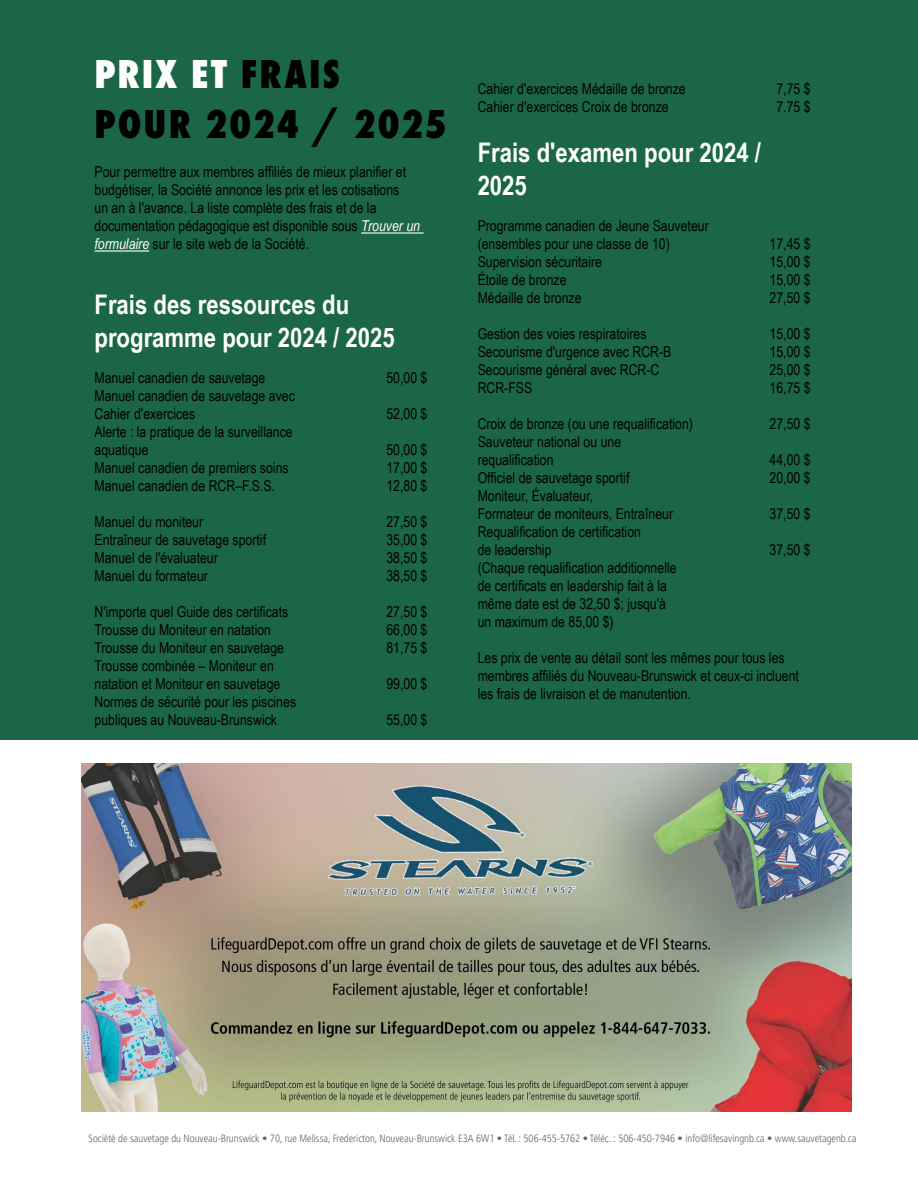
<style>
.page{position:relative;width:918px;height:1188px;background:#fff}
.page>*{position:absolute;margin:0;border:0;box-sizing:border-box;transform-origin:0 0}
.t1{font:800 42px/50.4px "Futura PT Cond";letter-spacing:.045em;color:#000}
.t2{font:700 27px/32.4px "Arial Narrow";color:#fff}
.t3{font:15px/18px "Arial Narrow";color:#000}
.t4{font:300 condensed 10.5px "Frutiger LT Pro";color:#636466}
.s1{color:#fff}
.s2{font-style:italic;color:#fff}
</style>
<div class="page">
<img style="left:81px;top:763px;width:770px;height:348px">
<div style="left:0;top:0;width:918px;height:740px;background:#1c6648"></div>
<hr style="left:361px;top:232px;width:63px;height:2px;background:#fff">
<hr style="left:94px;top:250px;width:55px;height:2px;background:#fff">
<h1 class="t1" style="left:94px;top:48px;width:354px"><span class="s1">PRIX ET</span> FRAIS<br>POUR 2024 / 2025</h1>
<p class="t3" style="left:94px;top:163px;width:327px">Pour permettre aux membres affiliés de mieux planifier et budgétiser, la Société annonce les prix et les cotisations<br>un an à l'avance. La liste complète des frais et de la documentation pédagogique est disponible sous <span class="s2">Trouver un formulaire</span> sur le site web de la Société.</p>
<h2 class="t2" style="left:94px;top:287px;width:302px">Frais des ressources du programme pour 2024 / 2025</h2>
<p class="t3" style="left:94px;top:368px;width:172px">Manuel canadien de sauvetage</p>
<p class="t3" style="left:386px;top:368px;width:43px">50,00 $</p>
<p class="t3" style="left:94px;top:386px;width:202px">Manuel canadien de sauvetage avec<br>Cahier d'exercices</p>
<p class="t3" style="left:386px;top:404px;width:43px">52,00 $</p>
<p class="t3" style="left:94px;top:422px;width:200px">Alerte : la pratique de la surveillance aquatique</p>
<p class="t3" style="left:386px;top:440px;width:43px">50,00 $</p>
<p class="t3" style="left:94px;top:458px;width:196px">Manuel canadien de premiers soins</p>
<p class="t3" style="left:386px;top:458px;width:43px">17,00 $</p>
<p class="t3" style="left:94px;top:476px;width:182px">Manuel canadien de RCR–F.S.S.</p>
<p class="t3" style="left:386px;top:476px;width:43px">12,80 $</p>
<p class="t3" style="left:94px;top:512px;width:110px">Manuel du moniteur</p>
<p class="t3" style="left:386px;top:512px;width:43px">27,50 $</p>
<p class="t3" style="left:94px;top:530px;width:173px">Entraîneur de sauvetage sportif</p>
<p class="t3" style="left:386px;top:530px;width:43px">35,00 $</p>
<p class="t3" style="left:94px;top:548px;width:125px">Manuel de l'évaluateur</p>
<p class="t3" style="left:386px;top:548px;width:43px">38,50 $</p>
<p class="t3" style="left:94px;top:566px;width:115px">Manuel du formateur</p>
<p class="t3" style="left:386px;top:566px;width:43px">38,50 $</p>
<p class="t3" style="left:94px;top:602px;width:195px">N'importe quel Guide des certificats</p>
<p class="t3" style="left:386px;top:602px;width:43px">27,50 $</p>
<p class="t3" style="left:94px;top:620px;width:178px">Trousse du Moniteur en natation</p>
<p class="t3" style="left:386px;top:620px;width:43px">66,00 $</p>
<p class="t3" style="left:94px;top:638px;width:191px">Trousse du Moniteur en sauvetage</p>
<p class="t3" style="left:386px;top:638px;width:43px">81,75 $</p>
<p class="t3" style="left:94px;top:656px;width:188px">Trousse combinée – Moniteur en natation et Moniteur en sauvetage</p>
<p class="t3" style="left:386px;top:674px;width:43px">99,00 $</p>
<p class="t3" style="left:94px;top:692px;width:203px">Normes de sécurité pour les piscines publiques au Nouveau-Brunswick</p>
<p class="t3" style="left:386px;top:710px;width:43px">55,00 $</p>
<p class="t3" style="left:478px;top:79px;width:210px">Cahier d'exercices Médaille de bronze</p>
<p class="t3" style="left:776px;top:79px;width:36px">7,75 $</p>
<p class="t3" style="left:478px;top:97px;width:193px">Cahier d'exercices Croix de bronze</p>
<p class="t3" style="left:776px;top:97px;width:36px">7.75 $</p>
<h2 class="t2" style="left:478px;top:135px;width:285px">Frais d'examen pour 2024 /<br>2025</h2>
<p class="t3" style="left:478px;top:216px;width:233px">Programme canadien de Jeune Sauveteur (ensembles pour une classe de 10)</p>
<p class="t3" style="left:770px;top:234px;width:43px">17,45 $</p>
<p class="t3" style="left:478px;top:252px;width:126px">Supervision sécuritaire</p>
<p class="t3" style="left:770px;top:252px;width:43px">15,00 $</p>
<p class="t3" style="left:478px;top:270px;width:90px">Étoile de bronze</p>
<p class="t3" style="left:770px;top:270px;width:43px">15,00 $</p>
<p class="t3" style="left:478px;top:288px;width:105px">Médaille de bronze</p>
<p class="t3" style="left:770px;top:288px;width:43px">27,50 $</p>
<p class="t3" style="left:478px;top:324px;width:170px">Gestion des voies respiratoires</p>
<p class="t3" style="left:770px;top:324px;width:43px">15,00 $</p>
<p class="t3" style="left:478px;top:342px;width:195px">Secourisme d'urgence avec RCR-B</p>
<p class="t3" style="left:770px;top:342px;width:43px">15,00 $</p>
<p class="t3" style="left:478px;top:360px;width:183px">Secourisme général avec RCR-C</p>
<p class="t3" style="left:770px;top:360px;width:43px">25,00 $</p>
<p class="t3" style="left:478px;top:378px;width:56px">RCR-FSS</p>
<p class="t3" style="left:770px;top:378px;width:43px">16,75 $</p>
<p class="t3" style="left:478px;top:414px;width:217px">Croix de bronze (ou une requalification)</p>
<p class="t3" style="left:770px;top:414px;width:43px">27,50 $</p>
<p class="t3" style="left:478px;top:432px;width:145px">Sauveteur national ou une requalification</p>
<p class="t3" style="left:770px;top:450px;width:43px">44,00 $</p>
<p class="t3" style="left:478px;top:468px;width:153px">Officiel de sauvetage sportif</p>
<p class="t3" style="left:770px;top:468px;width:43px">20,00 $</p>
<p class="t3" style="left:478px;top:486px;width:197px">Moniteur, Évaluateur,<br>Formateur de moniteurs, Entraîneur</p>
<p class="t3" style="left:770px;top:504px;width:43px">37,50 $</p>
<p class="t3" style="left:478px;top:522px;width:165px">Requalification de certification de leadership</p>
<p class="t3" style="left:770px;top:540px;width:43px">37,50 $</p>
<p class="t3" style="left:478px;top:558px;width:200px">(Chaque requalification additionnelle de certificats en leadership fait à la même date est de 32,50 $; jusqu'à un maximum de 85,00 $)</p>
<p class="t3" style="left:478px;top:648px;width:323px">Les prix de vente au détail sont les mêmes pour tous les membres affiliés du Nouveau-Brunswick et ceux-ci incluent les frais de livraison et de manutention.</p>
<p class="t4" style="left:89px;top:1132px;width:769px">Société de sauvetage du Nouveau-Brunswick • 70, rue Melissa, Fredericton, Nouveau-Brunswick E3A 6W1 • Tél. : 506-455-5762 • Téléc. : 506-450-7946 • info@lifesavingnb.ca • www.sauvetagenb.ca</p>
</div>
